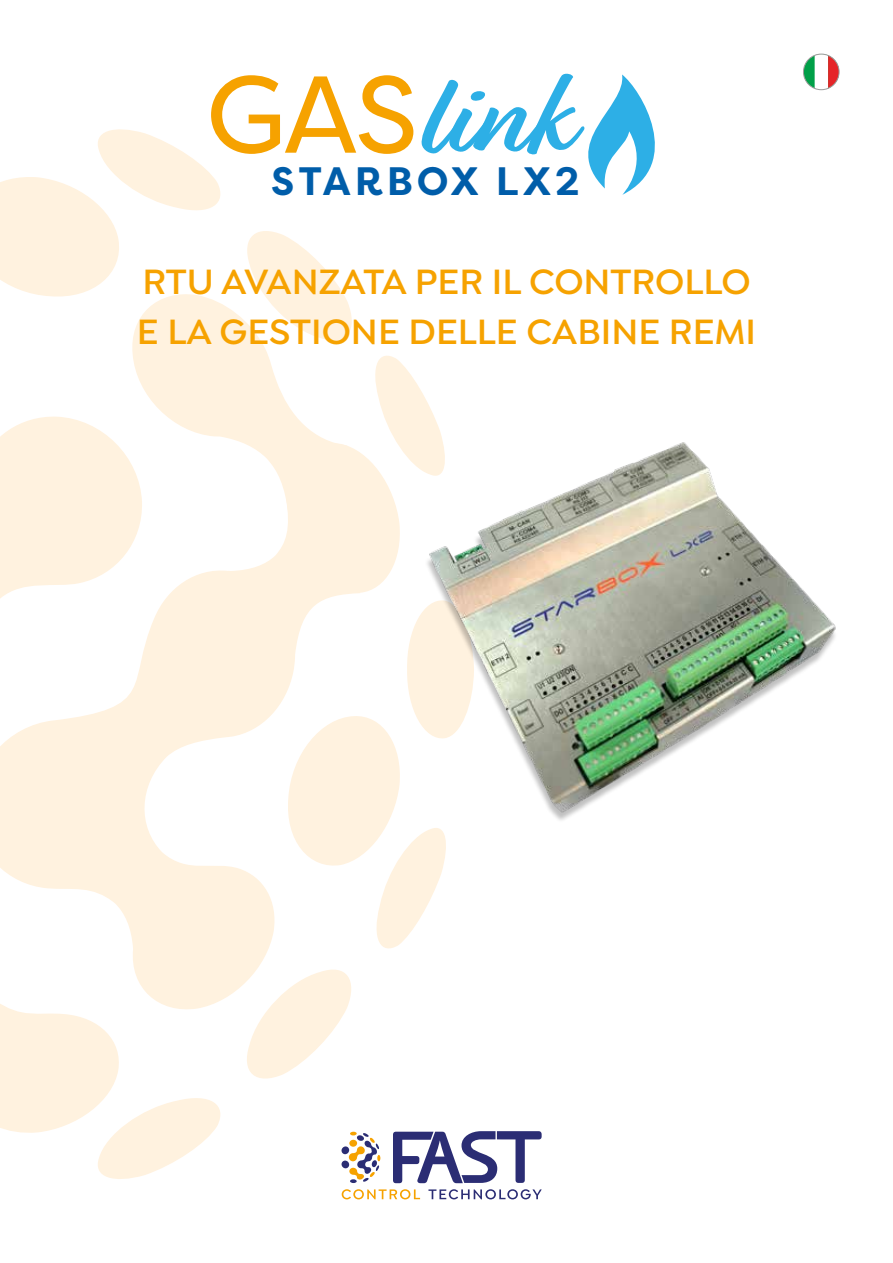
<style>
.page{position:relative;width:893px;height:1263px;background:#fff}
.page>*{position:absolute;margin:0;border:0;box-sizing:border-box;transform-origin:0 0}
.t1{font:700 118.8px "Relation Two";color:#2dafe6}
.t2{font:108.9px "Filson Pro";color:#f6a200}
.t3{font:700 39.6px "Filson Pro";letter-spacing:.1em;color:#005da9}
.t4{font:600 37.5px/49.5px "Isidora Sans";color:#f6a200}
</style>
<div class="page">
<svg style="left:375px;top:355px;width:62px;height:69px"></svg>
<svg style="left:0;top:446px;width:373px;height:550px;fill:#fff2df"></svg>
<svg style="left:132px;top:300px;width:215px;height:216px;fill:#fff2df"></svg>
<svg style="left:0;top:129px;width:221px;height:171px"></svg>
<svg style="left:285px;top:598px;width:161px;height:358px"></svg>
<svg style="left:240px;top:963px;width:118px;height:116px"></svg>
<svg style="left:241px;top:231px;width:111px;height:116px"></svg>
<svg style="left:0;top:878px;width:228px;height:301px"></svg>
<svg style="left:0;top:415px;width:143px;height:324px;fill:#fff2df"></svg>
<div style="left:341px;top:1160px;width:8px;height:8px;background:#2b2d74;border-radius:50%"></div>
<div style="left:341px;top:1146px;width:8px;height:8px;background:#2b2d74;border-radius:50%"></div>
<svg style="left:349px;top:1132px;width:31px;height:51px"></svg>
<svg style="left:393px;top:1131px;width:149px;height:52px"></svg>
<svg style="left:428px;top:1189px;width:114px;height:10px"></svg>
<svg style="left:342px;top:1189px;width:78px;height:10px"></svg>
<img style="left:373px;top:424px;width:463px;height:414px">
<svg style="left:803px;top:54px;width:36px;height:36px"></svg>
<div style="left:803px;top:54px;width:36px;height:36px;border:1px solid #9d9d9c;border-radius:50%"></div>
<svg style="left:588px;top:75px;width:67px;height:120px"></svg>
<h1 class="t1" style="left:414px;top:48px;width:156px">link</h1>
<h2 class="t2" style="left:206px;top:41px;width:214px">GAS</h2>
<p class="t3" style="left:271px;top:157px;width:310px">STARBOX LX2</p>
<p class="t4" style="left:137px;top:257px;width:621px">RTU AVANZATA PER IL CONTROLLO<br>E LA GESTIONE DELLE CABINE REMI</p>
</div>
